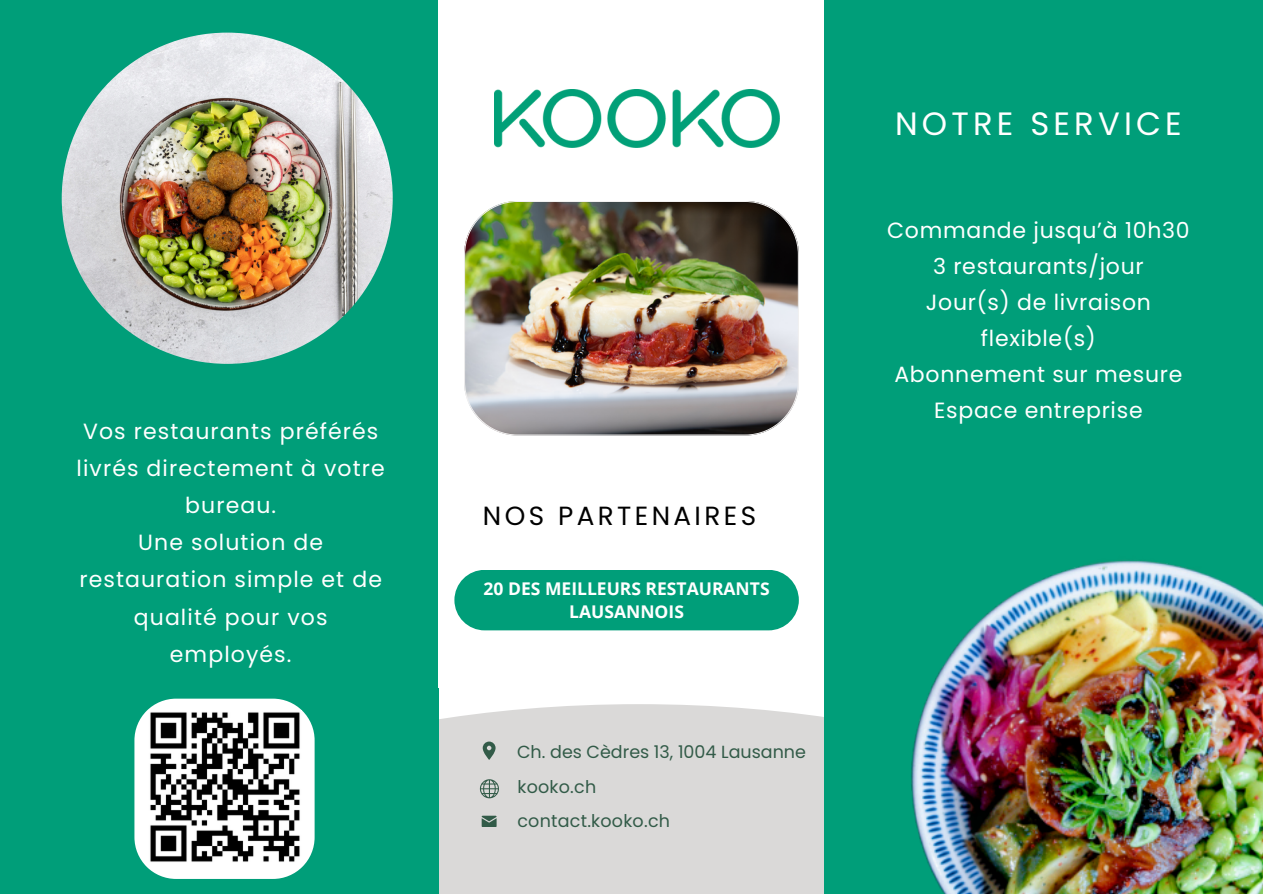
<style>
.page{position:relative;width:1263px;height:894px;background:#fff}
.page>*{position:absolute;margin:0;border:0;box-sizing:border-box;transform-origin:0 0}
.t1{font:32.25px "Poppins";letter-spacing:.13em;color:#fff}
.t2{font:26.25px "Poppins";letter-spacing:.13em;color:#000}
.t3{font:22.05px/37.2px "Poppins";letter-spacing:.05em;color:#fff;text-align:center}
.t4{font:17.55px "Poppins";color:#325b48}
.t5{font:700 17.55px/23.7px "Open Sans";color:#fff;text-align:center}
</style>
<div class="page">
<div style="left:0;top:0;width:1263px;height:893px;background:#009e79"></div>
<div style="left:439px;top:0;width:385px;height:892px;background:#fff"></div>
<img style="left:62px;top:33px;width:331px;height:331px;border-radius:50%">
<img style="left:464px;top:201px;width:335px;height:234px">
<div style="left:81px;top:704px;width:1116px;height:189px;background:#dad9d8"></div>
<svg style="left:480px;top:779px;width:19px;height:19px"></svg>
<svg style="left:482px;top:815px;width:14px;height:11px"></svg>
<svg style="left:483px;top:741px;width:12px;height:18px"></svg>
<img style="left:494px;top:89px;width:286px;height:59px">
<div style="left:81px;top:688px;width:357px;height:205px;background:#009e79"></div>
<svg style="left:134px;top:698px;width:181px;height:180px"></svg>
<img style="left:148px;top:710px;width:153px;height:153px">
<img style="left:620px;top:560px;width:643px;height:333px">
<div style="left:454px;top:569px;width:345px;height:61px;background:#009e79;border-radius:30px"></div>
<h3 class="t3" style="left:77px;top:412px;width:310px">Vos restaurants préférés livrés directement à votre bureau.<br>Une solution de restauration simple et de qualité pour vos employés.</h3>
<p class="t2" style="left:483px;top:497px;width:275px">NOS PARTENAIRES</p>
<h1 class="t5" style="left:484px;top:575px;width:287px">20 DES MEILLEURS RESTAURANTS<br>LAUSANNOIS</h1>
<p class="t4" style="left:517px;top:739px;width:290px">Ch. des Cèdres 13, 1004 Lausanne</p>
<h3 class="t4" style="left:517px;top:774px;width:80px">kooko.ch</h3>
<p class="t4" style="left:517px;top:808px;width:154px">contact.kooko.ch</p>
<p class="t1" style="left:895px;top:101px;width:288px">NOTRE SERVICE</p>
<p class="t3" style="left:887px;top:212px;width:304px;line-height:36px">Commande jusqu’à 10h30<br>3 restaurants/jour<br>Jour(s) de livraison flexible(s)<br>Abonnement sur mesure<br>Espace entreprise</p>
</div>
